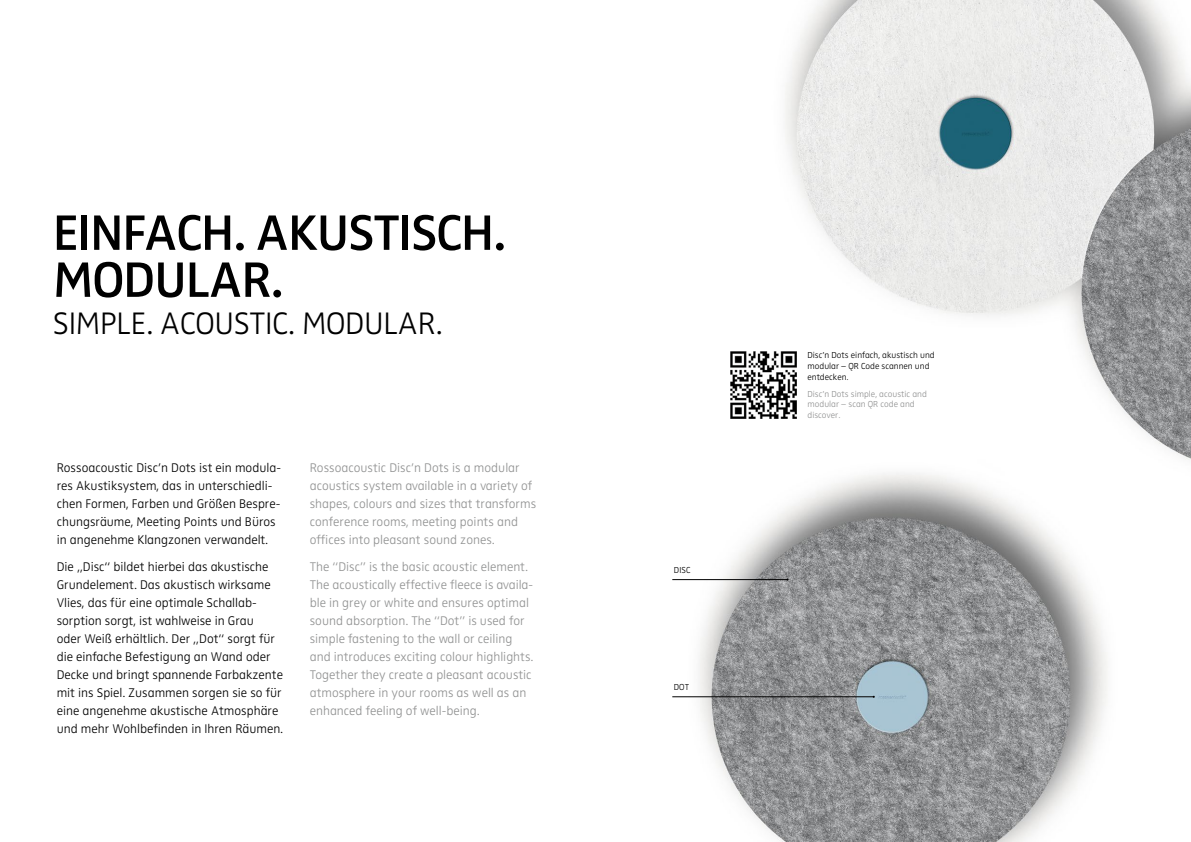
<style>
.page{position:relative;width:1191px;height:842px;background:#fff}
.page>*{position:absolute;margin:0;border:0;box-sizing:border-box;transform-origin:0 0}
.t1{font:51.5px/47px "Zwo Semi Bold LF Plain Alt";letter-spacing:-.02em;color:#000}
.t2{font:32.2px "Zwo Light LF Plain Alt";letter-spacing:-.01em;color:#000}
.Fließtext_13_18{font:13px/18px "Zwo Light LF Plain Alt";color:#000}
.Fließtext_13_18-2{font:13px/18px "Zwo Light LF Plain Alt";color:#919292}
.t3{font:9px/10.8px "Zwo Light LF Plain Alt";color:#000}
.t4{font:9px/10.8px "Zwo Light LF Plain Alt";color:#919292}
</style>
<div class="page">
<img style="left:672px;top:0;width:519px;height:842px">
<hr style="left:672px;top:579px;width:115px;height:1px;background:#000">
<hr style="left:672px;top:696px;width:201px;height:1px;background:#000">
<img style="left:730px;top:352px;width:67px;height:66px">
<p class="t1" style="left:53px;top:209px;width:454px">EINFACH. AKUSTISCH.<br>MODULAR.</p>
<p class="t2" style="left:53px;top:305px;width:391px">SIMPLE. ACOUSTIC. MODULAR.</p>
<p class="Fließtext_13_18" style="left:57px;top:459px;width:226px">Rossoacoustic Disc’n Dots ist ein modula&shy;res Akustiksystem, das in unterschiedli&shy;chen Formen, Farben und Größen Bespre&shy;chungsräume, Meeting Points und Büros in angenehme Klangzonen verwandelt.</p>
<p class="Fließtext_13_18" style="left:57px;top:558px;width:228px">Die „Disc“ bildet hierbei das akustische Grundelement. Das akustisch wirksame Vlies, das für eine optimale Schallab&shy;sorption sorgt, ist wahlweise in Grau<br>oder Weiß erhältlich. Der „Dot“ sorgt für die einfache Befestigung an Wand oder Decke und bringt spannende Farbakzente mit ins Spiel. Zusammen sorgen sie so für eine angenehme akustische Atmosphäre und mehr Wohlbefinden in Ihren Räumen.</p>
<p class="Fließtext_13_18-2" style="left:310px;top:459px;width:228px">Rossoacoustic Disc’n Dots is a modular acoustics system available in a variety of shapes, colours and sizes that transforms conference rooms, meeting points and offices into pleasant sound zones.</p>
<p class="Fließtext_13_18-2" style="left:310px;top:558px;width:225px">The “Disc” is the basic acoustic element.<br>The acoustically effective fleece is availa&shy;ble in grey or white and ensures optimal sound absorption. The “Dot” is used for simple fastening to the wall or ceiling and introduces exciting colour highlights.<br>Together they create a pleasant acoustic atmosphere in your rooms as well as an enhanced feeling of well-being.</p>
<p class="t3" style="left:674px;top:564px;width:18px">DISC</p>
<p class="t3" style="left:674px;top:681px;width:17px">DOT</p>
<p class="t3" style="left:807px;top:350px;width:129px">Disc’n Dots einfach, akustisch und modular – QR Code scannen und entdecken.</p>
<p class="t4" style="left:807px;top:388px;width:121px">Disc’n Dots simple, acoustic and modular – scan QR code and discover.</p>
</div>
